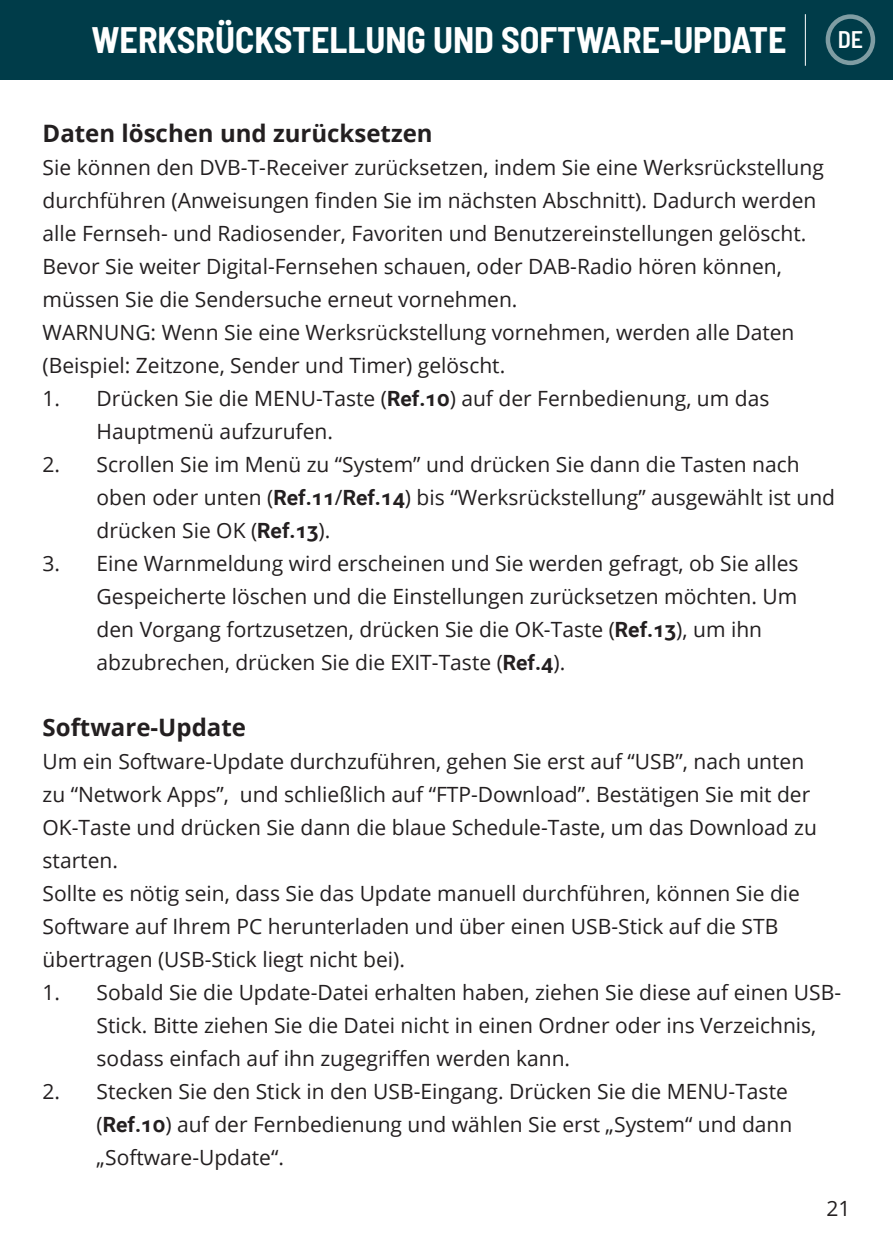
<style>
.page{position:relative;width:893px;height:1259px;background:#fff}
.page>*{position:absolute;margin:0;border:0;box-sizing:border-box;transform-origin:0 0}
.Page_Heading{font:700 semi-condensed 36px "Barlow";color:#fff}
.Paragraph_Body{font:700 24px "Open Sans";color:#231f20}
.t1{font:600 semi-condensed 24px "Barlow";color:#fff}
.Paragraph_Body-2{font:21px/33px "Open Sans";color:#231f20}
.s1{font-family:"Roboto";font-weight:700}
</style>
<div class="page">
<div style="left:0;top:0;width:892px;height:80px;background:#003c49"></div>
<hr style="left:804px;top:14px;width:1px;height:52px;background:#fff">
<div style="left:825px;top:14px;width:49px;height:51px;border:4px solid #fff;border-radius:50%"></div>
<p class="Page_Heading" style="left:91px;top:14px;width:696px">WERKSRÜCKSTELLUNG UND SOFTWARE-UPDATE</p>
<p class="t1" style="left:837px;top:22px;width:27px">DE</p>
<p class="Paragraph_Body" style="left:43px;top:116px;width:391px">Daten löschen und zurücksetzen</p>
<p class="Paragraph_Body-2" style="left:43px;top:150px;width:782px">Sie können den DVB-T-Receiver zurücksetzen, indem Sie eine Werksrückstellung durchführen (Anweisungen finden Sie im nächsten Abschnitt). Dadurch werden alle Fernseh- und Radiosender, Favoriten und Benutzereinstellungen gelöscht.<br>Bevor Sie weiter Digital-Fernsehen schauen, oder DAB-Radio hören können, müssen Sie die Sendersuche erneut vornehmen.</p>
<p class="Paragraph_Body-2" style="left:43px;top:315px;width:753px">WARNUNG: Wenn Sie eine Werksrückstellung vornehmen, werden alle Daten (Beispiel: Zeitzone, Sender und Timer) gelöscht.</p>
<p class="Paragraph_Body-2" style="left:97px;top:381px;width:674px;text-indent:-54px">1. Drücken Sie die MENU-Taste (<span class="s1">Ref.10</span>) auf der Fernbedienung, um das<br>Hauptmenü aufzurufen.</p>
<p class="Paragraph_Body-2" style="left:97px;top:447px;width:739px;text-indent:-54px">2. Scrollen Sie im Menü zu “System” und drücken Sie dann die Tasten nach oben oder unten (<span class="s1">Ref.11</span>/<span class="s1">Ref.14</span>) bis “Werksrückstellung” ausgewählt ist und drücken Sie OK (<span class="s1">Ref.13</span>).</p>
<p class="Paragraph_Body-2" style="left:97px;top:546px;width:703px;text-indent:-54px">3. Eine Warnmeldung wird erscheinen und Sie werden gefragt, ob Sie alles Gespeicherte löschen und die Einstellungen zurücksetzen möchten. Um den Vorgang fortzusetzen, drücken Sie die OK-Taste (<span class="s1">Ref.13</span>), um ihn abzubrechen, drücken Sie die EXIT-Taste (<span class="s1">Ref.4</span>).</p>
<p class="Paragraph_Body" style="left:43px;top:710px;width:205px">Software-Update</p>
<p class="Paragraph_Body-2" style="left:43px;top:744px;width:775px">Um ein Software-Update durchzuführen, gehen Sie erst auf “USB”, nach unten zu “Network Apps”, und schließlich auf “FTP-Download”. Bestätigen Sie mit der OK-Taste und drücken Sie dann die blaue Schedule-Taste, um das Download zu starten.</p>
<p class="Paragraph_Body-2" style="left:43px;top:876px;width:758px">Sollte es nötig sein, dass Sie das Update manuell durchführen, können Sie die<br>Software auf Ihrem PC herunterladen und über einen USB-Stick auf die STB übertragen (USB-Stick liegt nicht bei).</p>
<p class="Paragraph_Body-2" style="left:97px;top:975px;width:745px;text-indent:-54px">1. Sobald Sie die Update-Datei erhalten haben, ziehen Sie diese auf einen USB-<br>Stick. Bitte ziehen Sie die Datei nicht in einen Ordner oder ins Verzeichnis, sodass einfach auf ihn zugegriffen werden kann.</p>
<p class="Paragraph_Body-2" style="left:97px;top:1074px;width:697px;text-indent:-54px">2. Stecken Sie den Stick in den USB-Eingang. Drücken Sie die MENU-Taste (<span class="s1">Ref.10</span>) auf der Fernbedienung und wählen Sie erst „System“ und dann „Software-Update“.</p>
<p class="Paragraph_Body-2" style="left:826px;top:1191px;width:26px">21</p>
</div>
